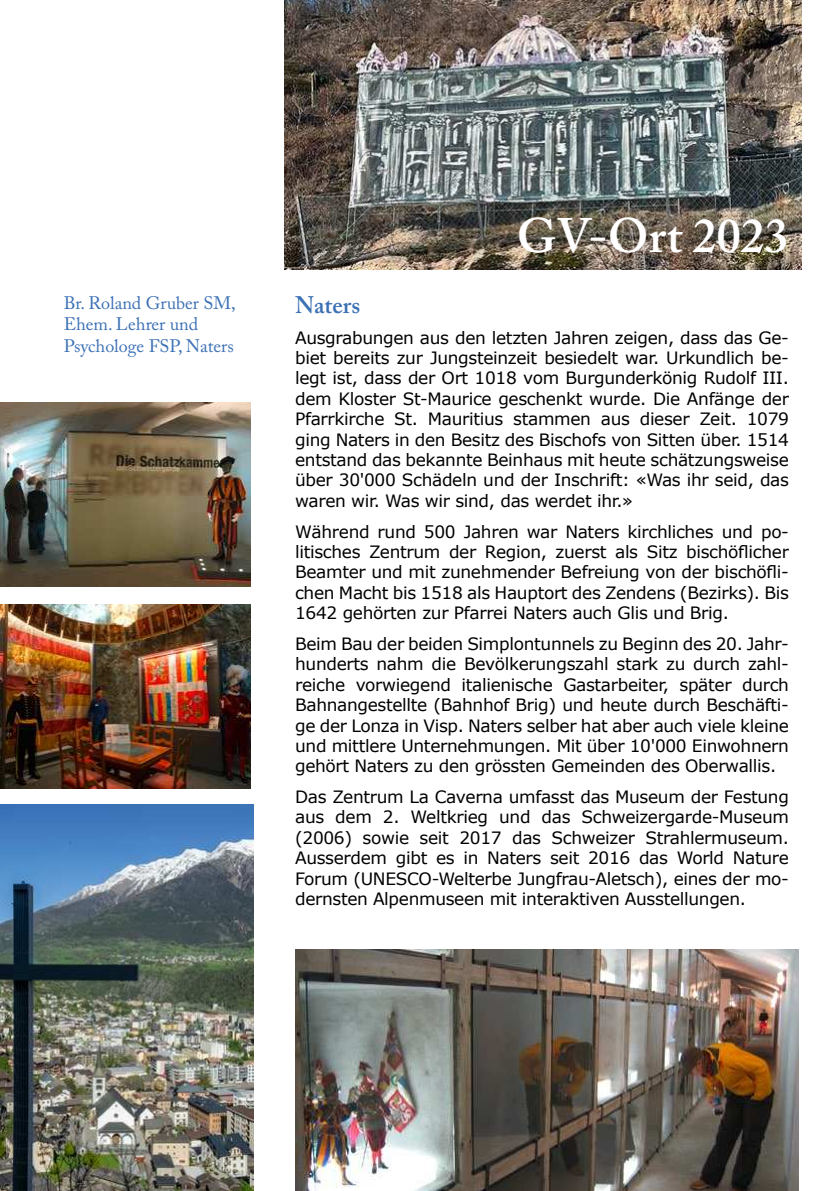
<style>
.page{position:relative;width:840px;height:1191px;background:#fff}
.page>*{position:absolute;margin:0;border:0;box-sizing:border-box;transform-origin:0 0}
.t1{font:600 48px "Adobe Caslon Pro";color:#fff}
.t2{font:600 23.8px "Adobe Caslon Pro";color:#3b70b5}
.t3{font:18px/21.6px "Adobe Caslon Pro";color:#3b70b5}
.t4{font:17px/20.4px "Verdana";letter-spacing:-.02em;color:#000;text-align:justify}
.s1{color:#fff}
</style>
<div class="page">
<img style="left:284px;top:0;width:516px;height:270px">
<img style="left:1px;top:604px;width:250px;height:184px">
<img style="left:295px;top:949px;width:503px;height:242px">
<img style="left:0;top:402px;width:251px;height:185px">
<img style="left:0;top:804px;width:253px;height:387px">
<p class="t3" style="left:64px;top:292px;width:173px">Br. Roland Gruber SM,<br>Ehem. Lehrer und<br>Psychologe FSP, Naters</p>
<h1 class="t1" style="left:516px;top:207px;width:273px">GV-Ort 2023</h1>
<h2 class="t2" style="left:295px;top:291px;width:66px">Naters</h2>
<p class="t4" style="left:295px;top:327px;width:495px">Ausgrabungen aus den letzten Jahren zeigen, dass das Ge&shy;biet bereits zur Jungsteinzeit besiedelt war. Urkundlich be&shy;legt ist, dass der Ort 1018 vom Burgunderkönig Rudolf III. dem Kloster St-Maurice geschenkt wurde. Die Anfänge der Pfarrkirche St. Mauritius stammen aus dieser Zeit. 1079 ging Naters in den Besitz des Bischofs von Sitten über. 1514 entstand das bekannte Beinhaus mit heute schätzungsweise über 30'000 Schädeln und der Inschrift: «Was ihr seid, das waren wir. Was wir sind, das werdet ihr.»</p>
<p class="t4" style="left:295px;top:521px;width:495px">Während rund 500 Jahren war Naters kirchliches und po&shy;litisches Zentrum der Region, zuerst als Sitz bischöflicher Beamter und mit zunehmender Befreiung von der bischöfli&shy;chen Macht bis 1518 als Hauptort des Zendens (Bezirks). Bis 1642 gehörten zur Pfarrei Naters auch Glis und Brig.</p>
<p class="t4" style="left:295px;top:634px;width:495px">Beim Bau der beiden Simplontunnels zu Beginn des 20. Jahr&shy;hunderts nahm die Bevölkerungszahl stark zu durch zahl&shy;reiche vorwiegend italienische Gastarbeiter, später durch Bahnangestellte (Bahnhof Brig) und heute durch Beschäfti&shy;ge der Lonza in Visp. Naters selber hat aber auch viele kleine und mittlere Unternehmungen. Mit über 10'000 Einwohnern gehört Naters zu den grössten Gemeinden des Oberwallis.</p>
<p class="t4" style="left:295px;top:787px;width:495px">Das Zentrum La Caverna umfasst das Museum der Festung aus dem 2. Weltkrieg und das Schweizergarde-Museum (2006) sowie seit 2017 das Schweizer Strahlermuseum.<br>Ausserdem gibt es in Naters seit 2016 das World Nature Forum (UNESCO-Welterbe Jungfrau-Aletsch), eines der mo&shy;dernsten Alpenmuseen mit interaktiven Ausstellungen.<span class="s1">1887</span></p>
</div>
